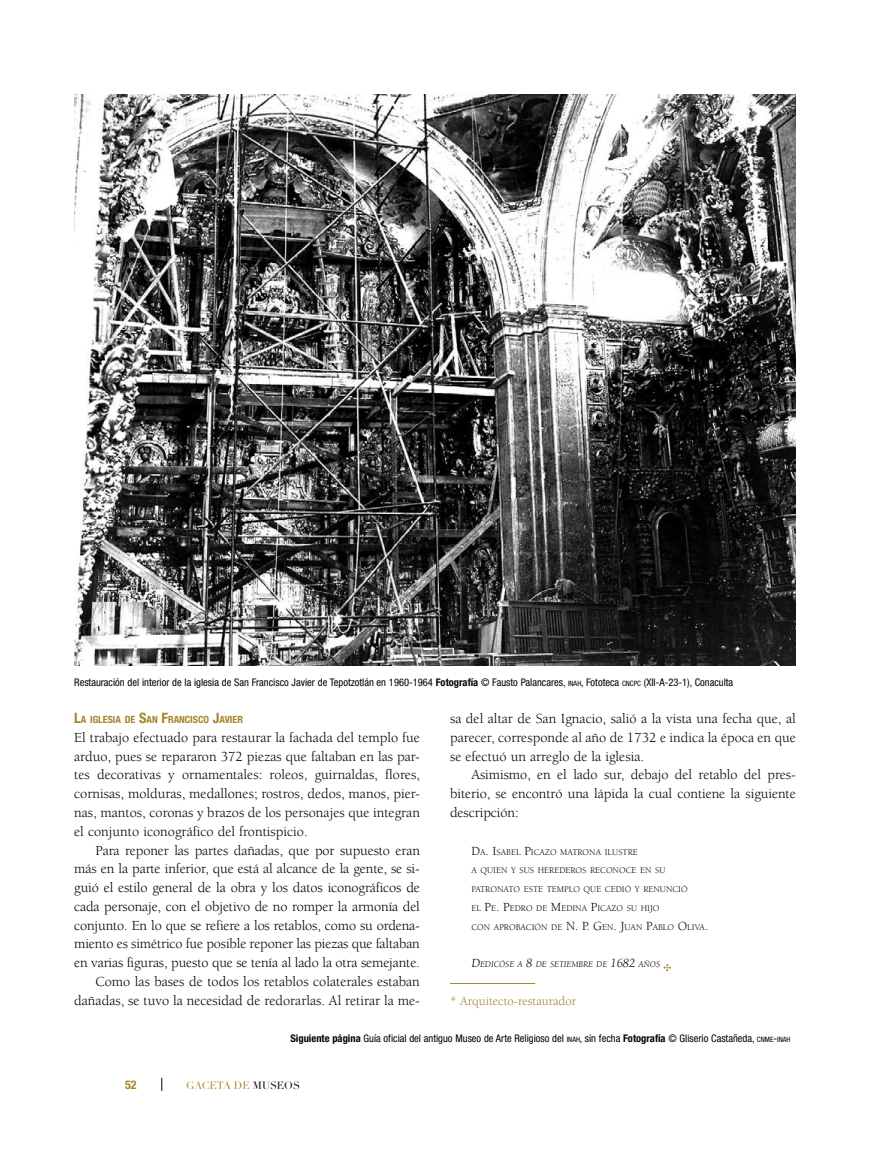
<style>
.page{position:relative;width:881px;height:1149px;background:#fff}
.page>*{position:absolute;margin:0;border:0;box-sizing:border-box;transform-origin:0 0}
.t1{font:14.25px/18.8px "Berkeley";letter-spacing:-.01em;color:#000;text-align:justify}
.t2{font:12.75px "Berkeley";color:#a38528}
.t3{font:700 condensed 12px "Helvetica Neue";color:#a38528}
.t4{font:condensed 10.5px "Helvetica Neue";color:#000}
.t5{font:10.5px "Didot LH";letter-spacing:-.005em;color:#a38528}
.t6{font:700 condensed 10.05px "Helvetica Neue";color:#a38528}
.t7{font:8.85px/18.8px "Berkeley";color:#000}
.t8{font:italic 8.85px "Berkeley";color:#000}
.s1{font-weight:700}
.s2{font-size:7.35px}
.s3{font-style:inherit}
.s4{font-size:12.75px}
.s5{color:#a38528}
.s6{font-size:14.25px}
.s7{color:#000}
</style>
<div class="page">
<svg style="left:161px;top:1077px;width:1px;height:13px"></svg>
<img style="left:74px;top:94px;width:721px;height:571px">
<hr style="left:450px;top:982px;width:85px;height:1px;background:#a38528">
<p class="t4" style="left:74px;top:676px;width:660px">Restauración del interior de la iglesia de San Francisco Javier de Tepotzotlán en 1960-1964 <span class="s1">Fotografía</span> © Fausto Palancares, <span class="s2">INAH</span><span class="s3">,</span> Fototeca <span class="s2">CNCPC</span> (XII-A-23-1), Conaculta</p>
<p class="t1" style="left:450px;top:709px;width:347px">sa del altar de San Ignacio, salió a la vista una fecha que, al parecer, corresponde al año de 1732 e indica la época en que se efectuó un arreglo de la iglesia.</p>
<p class="t1" style="left:450px;top:765px;width:347px;text-indent:21px">Asimismo, en el lado sur, debajo del retablo del pres&shy;biterio, se encontró una lápida la cual contiene la siguiente descripción:</p>
<p class="t7" style="left:471px;top:842px;width:238px"><span class="s4">D</span>A<span class="s4">. I</span>SABEL <span class="s4">P</span>ICAZO MATRONA ILUSTRE<br>A QUIEN Y SUS HEREDEROS RECONOCE EN SU PATRONATO ESTE TEMPLO QUE CEDIÓ Y RENUNCIÓ<br>EL <span class="s4">P</span>E<span class="s4">. P</span>EDRO DE <span class="s4">M</span>EDINA <span class="s4">P</span>ICAZO SU HIJO<br>CON APROBACIÓN DE <span class="s4">N. P. G</span>EN<span class="s4">. J</span>UAN <span class="s4">P</span>ABLO <span class="s4">O</span>LIVA<span class="s4">.</span></p>
<p class="t8" style="left:471px;top:959px;width:201px"><span class="s4">D</span>EDICÓSE A <span class="s4">8</span> DE SETIEMBRE DE <span class="s4">1682</span> AÑOS <span class="s5">✣</span></p>
<p class="t2" style="left:450px;top:993px;width:128px">* Arquitecto-restaurador</p>
<p class="t4" style="left:290px;top:1031px;width:501px"><span class="s1">Siguiente página</span> Guía oficial del antiguo Museo de Arte Religioso del <span class="s2">INAH</span><span class="s3">,</span> sin fecha <span class="s1">Fotografía</span> © Gliserio Castañeda, <span class="s2">CNME</span><span class="s3">-</span><span class="s2">INAH</span></p>
<p class="t6" style="left:74px;top:713px;width:170px"><span class="s6">L</span>A IGLESIA DE <span class="s6">S</span>AN <span class="s6">F</span>RANCISCO <span class="s6">J</span>AVIER</p>
<p class="t1" style="left:74px;top:728px;width:347px">El trabajo efectuado para restaurar la fachada del templo fue arduo, pues se repararon 372 piezas que faltaban en las par&shy;tes decorativas y ornamentales: roleos, guirnaldas, flores, cornisas, molduras, medallones; rostros, dedos, manos, pier&shy;nas, mantos, coronas y brazos de los personajes que integran el conjunto iconográfico del frontispicio.</p>
<p class="t1" style="left:74px;top:840px;width:347px;text-align:right">Para reponer las partes dañadas, que por supuesto eran más en la parte inferior, que está al alcance de la gente, se si&shy;guió el estilo general de la obra y los datos iconográficos de cada personaje, con el objetivo de no romper la armonía del conjunto. En lo que se refiere a los retablos, como su ordena&shy;miento es simétrico fue posible reponer las piezas que faltaban en varias figuras, puesto que se tenía al lado la otra semejante.<br>Como las bases de todos los retablos colaterales estaban dañadas, se tuvo la necesidad de redorarlas. Al retirar la me-</p>
<p class="t3" style="left:125px;top:1077px;width:13px">52</p>
<p class="t5" style="left:186px;top:1078px;width:115px">GACETA DE <span class="s7">MUSEOS</span></p>
</div>
